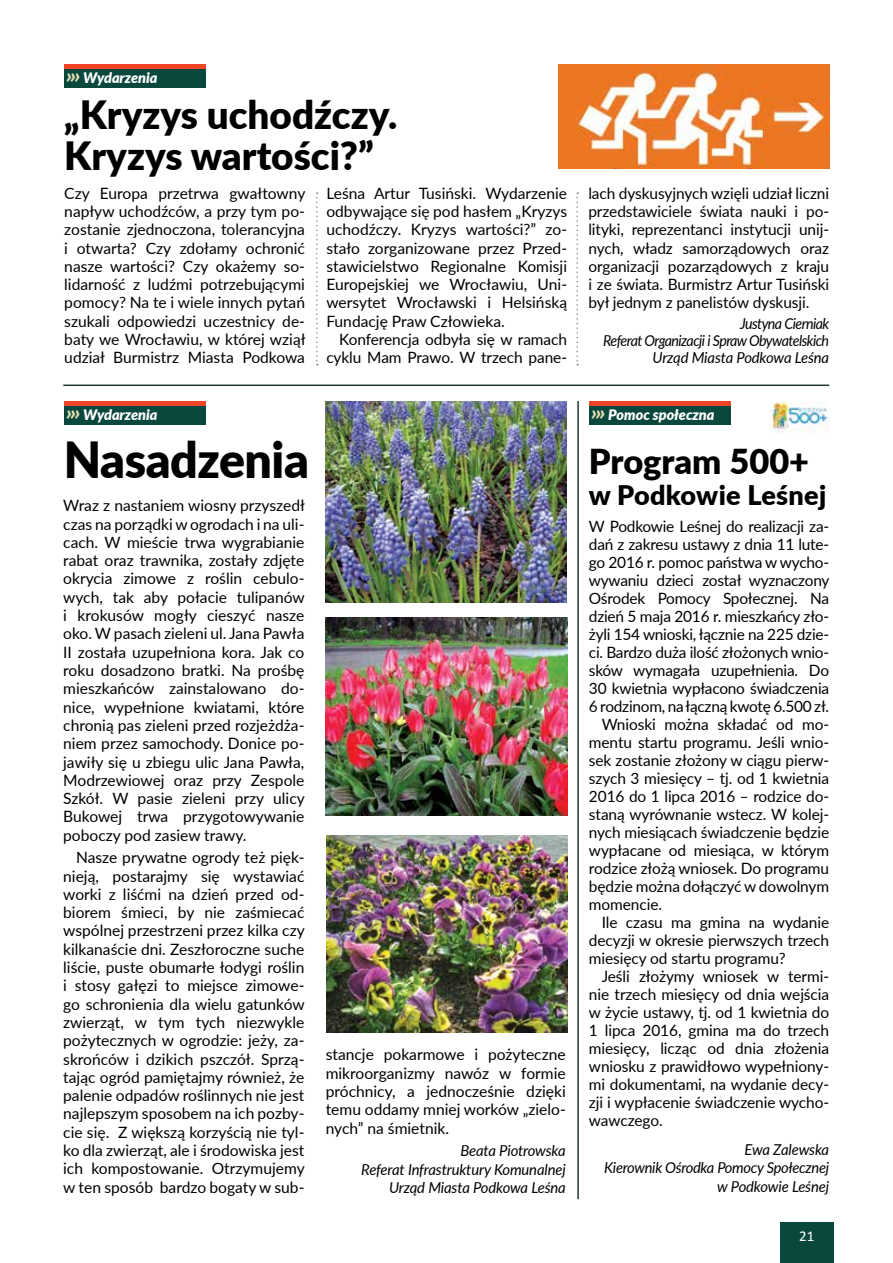
<style>
.page{position:relative;width:893px;height:1263px;background:#fff}
.page>*{position:absolute;margin:0;border:0;box-sizing:border-box;transform-origin:0 0}
.t1{font:900 49.8px "Lato";letter-spacing:-.01em;color:#000}
.t2{font:900 39px/40.5px "Lato";color:#000}
.t3{font:900 34.35px "Lato";color:#000}
.t4{font:900 27px "Lato";letter-spacing:.01em;color:#000}
.t5{font:15.6px/18.3px "Lato";letter-spacing:-.005em;color:#000;text-align:justify}
.t6{font:italic 15px/18.5px "Lato";letter-spacing:-.02em;color:#000;text-align:right}
.t7{font:italic 15px/17.1px "Lato";letter-spacing:-.04em;color:#000;text-align:right;scale:.95 1}
.t8{font:15px "Calibri";color:#fff}
.t9{font:italic 900 14.4px "Lato";color:#fff}
.s1{font-size:20.4px;color:#e2deaf}
</style>
<div class="page">
<div style="left:780px;top:1222px;width:53px;height:41px;background:#0a483e"></div>
<div style="left:64px;top:68px;width:142px;height:19px;background:#0a483e"></div>
<hr style="left:64px;top:64px;width:142px;height:4px;background:#ef4425">
<div style="left:64px;top:405px;width:142px;height:20px;background:#0a483e"></div>
<hr style="left:64px;top:401px;width:142px;height:4px;background:#ef4425">
<div style="left:589px;top:405px;width:142px;height:20px;background:#0a483e"></div>
<hr style="left:589px;top:401px;width:142px;height:4px;background:#ef4425">
<svg style="left:316px;top:192px;width:2px;height:173px"></svg>
<svg style="left:576px;top:192px;width:2px;height:173px"></svg>
<img style="left:559px;top:64px;width:270px;height:104px">
<hr style="left:63px;top:384px;width:766px;height:2px;background:#203731">
<hr style="left:577px;top:401px;width:2px;height:798px;background:#203731">
<img style="left:769px;top:401px;width:60px;height:31px">
<img style="left:326px;top:401px;width:241px;height:201px">
<img style="left:326px;top:836px;width:241px;height:196px">
<img style="left:326px;top:617px;width:241px;height:198px">
<p class="t9" style="left:66px;top:67px;width:93px"><span class="s1">›››</span> Wydarzenia</p>
<h2 class="t2" style="left:64px;top:93px;width:334px">„Kryzys uchodźczy.<br>Kryzys wartości?”</h2>
<p class="t5" style="left:64px;top:183px;width:243px">Czy Europa przetrwa gwałtowny napływ uchodźców, a przy tym po&shy;zostanie zjednoczona, tolerancyjna i otwarta? Czy zdołamy ochronić nasze wartości? Czy okażemy so&shy;lidarność z ludźmi potrzebującymi pomocy? Na te i wiele innych pytań szukali odpowiedzi uczestnicy de&shy;baty we Wrocławiu, w której wziął udział Burmistrz Miasta Podkowa</p>
<p class="t5" style="left:326px;top:183px;width:242px">Leśna Artur Tusiński. Wydarzenie odbywające się pod hasłem „Kryzys uchodźczy. Kryzys wartości?” zo&shy;stało zorganizowane przez Przed&shy;stawicielstwo Regionalne Komisji Europejskiej we Wrocławiu, Uni&shy;wersytet Wrocławski i Helsińską Fundację Praw Człowieka.</p>
<p class="t5" style="left:326px;top:330px;width:242px;text-align:right">Konferencja odbyła się w ramach cyklu Mam Prawo. W trzech pane-</p>
<p class="t5" style="left:588px;top:183px;width:242px">lach dyskusyjnych wzięli udział liczni przedstawiciele świata nauki i po&shy;lityki, reprezentanci instytucji unij&shy;nych, władz samorządowych oraz organizacji pozarządowych z kraju i ze świata. Burmistrz Artur Tusiński był jednym z panelistów dyskusji.</p>
<p class="t7" style="left:603px;top:315px;width:239px">Justyna Cierniak<br>Referat Organizacji i Spraw Obywatelskich<br>Urząd Miasta Podkowa Leśna</p>
<p class="t9" style="left:66px;top:404px;width:93px"><span class="s1">›››</span> Wydarzenia</p>
<p class="t9" style="left:592px;top:404px;width:124px"><span class="s1">›››</span> Pomoc społeczna</p>
<h1 class="t1" style="left:64px;top:422px;width:247px">Nasadzenia</h1>
<h3 class="t3" style="left:589px;top:435px;width:222px">Program 500+</h3>
<h3 class="t4" style="left:589px;top:475px;width:239px">w Podkowie Leśnej</h3>
<p class="t5" style="left:589px;top:516px;width:242px">W Podkowie Leśnej do realizacji za-</p>
<p class="t5" style="left:589px;top:534px;width:242px">dań z zakresu ustawy z dnia 11 lute-</p>
<p class="t5" style="left:589px;top:552px;width:242px">go 2016 r. pomoc państwa w wycho-</p>
<p class="t5" style="left:589px;top:570px;width:242px">wywaniu dzieci został wyznaczony</p>
<p class="t5" style="left:589px;top:588px;width:242px">Ośrodek Pomocy Społecznej. Na</p>
<p class="t5" style="left:589px;top:606px;width:242px">dzień 5 maja 2016 r. mieszkańcy zło-</p>
<p class="t5" style="left:589px;top:624px;width:242px">żyli 154 wnioski, łącznie na 225 dzie-</p>
<p class="t5" style="left:589px;top:642px;width:242px">ci. Bardzo duża ilość złożonych wnio-</p>
<p class="t5" style="left:589px;top:660px;width:242px">sków wymagała uzupełnienia. Do</p>
<p class="t5" style="left:589px;top:678px;width:242px">30 kwietnia wypłacono świadczenia</p>
<p class="t5" style="left:589px;top:696px;width:242px">6 rodzinom, na łączną kwotę 6.500 zł.</p>
<p class="t5" style="left:602px;top:714px;width:229px">Wnioski można składać od mo-</p>
<p class="t5" style="left:589px;top:732px;width:242px">mentu startu programu. Jeśli wnio-</p>
<p class="t5" style="left:589px;top:750px;width:242px">sek zostanie złożony w ciągu pierw-</p>
<p class="t5" style="left:589px;top:768px;width:242px">szych 3 miesięcy – tj. od 1 kwietnia</p>
<p class="t5" style="left:589px;top:786px;width:242px">2016 do 1 lipca 2016 – rodzice do-</p>
<p class="t5" style="left:589px;top:804px;width:242px">staną wyrównanie wstecz. W kolej-</p>
<p class="t5" style="left:589px;top:822px;width:242px">nych miesiącach świadczenie będzie</p>
<p class="t5" style="left:589px;top:840px;width:242px">wypłacane od miesiąca, w którym</p>
<p class="t5" style="left:589px;top:858px;width:242px">rodzice złożą wniosek. Do programu</p>
<p class="t5" style="left:589px;top:876px;width:242px">będzie można dołączyć w dowolnym</p>
<p class="t5" style="left:589px;top:894px;width:75px">momencie.</p>
<p class="t5" style="left:602px;top:912px;width:229px">Ile czasu ma gmina na wydanie</p>
<p class="t5" style="left:589px;top:930px;width:242px">decyzji w okresie pierwszych trzech</p>
<p class="t5" style="left:589px;top:948px;width:198px">miesięcy od startu programu?</p>
<p class="t5" style="left:602px;top:966px;width:229px">Jeśli złożymy wniosek w termi-</p>
<p class="t5" style="left:589px;top:984px;width:242px">nie trzech miesięcy od dnia wejścia</p>
<p class="t5" style="left:589px;top:1002px;width:242px">w życie ustawy, tj. od 1 kwietnia do</p>
<p class="t5" style="left:589px;top:1020px;width:242px">1 lipca 2016, gmina ma do trzech</p>
<p class="t5" style="left:589px;top:1038px;width:242px">miesięcy, licząc od dnia złożenia</p>
<p class="t5" style="left:589px;top:1056px;width:242px">wniosku z prawidłowo wypełniony-</p>
<p class="t5" style="left:589px;top:1074px;width:242px">mi dokumentami, na wydanie decy-</p>
<p class="t5" style="left:589px;top:1092px;width:242px">zji i wypłacenie świadczenie wycho-</p>
<p class="t5" style="left:589px;top:1110px;width:75px">wawczego.</p>
<p class="t6" style="left:604px;top:1140px;width:226px">Ewa Zalewska<br>Kierownik Ośrodka Pomocy Społecznej w Podkowie Leśnej</p>
<p class="t5" style="left:63px;top:496px;width:243px">Wraz z nastaniem wiosny przyszedł czas na porządki w ogrodach i na uli&shy;cach. W mieście trwa wygrabianie rabat oraz trawnika, zostały zdjęte okrycia zimowe z roślin cebulo&shy;wych, tak aby połacie tulipanów i krokusów mogły cieszyć nasze oko. W pasach zieleni ul. Jana Pawła II została uzupełniona kora. Jak co roku dosadzono bratki. Na prośbę mieszkańców zainstalowano do&shy;nice, wypełnione kwiatami, które chronią pas zieleni przed rozjeżdża&shy;niem przez samochody. Donice po&shy;jawiły się u zbiegu ulic Jana Pawła, Modrzewiowej oraz przy Zespole Szkół. W pasie zieleni przy ulicy Bukowej trwa przygotowywanie poboczy pod zasiew trawy.</p>
<p class="t5" style="left:63px;top:848px;width:243px;text-indent:13px">Nasze prywatne ogrody też pięk&shy;nieją, postarajmy się wystawiać worki z liśćmi na dzień przed od&shy;biorem śmieci, by nie zaśmiecać wspólnej przestrzeni przez kilka czy kilkanaście dni. Zeszłoroczne suche liście, puste obumarłe łodygi roślin i stosy gałęzi to miejsce zimowe&shy;go schronienia dla wielu gatunków zwierząt, w tym tych niezwykle pożytecznych w ogrodzie: jeży, za&shy;skrońców i dzikich pszczół. Sprzą&shy;tając ogród pamiętajmy również, że palenie odpadów roślinnych nie jest najlepszym sposobem na ich pozby&shy;cie się. Z większą korzyścią nie tyl&shy;ko dla zwierząt, ale i środowiska jest ich kompostowanie. Otrzymujemy w ten sposób bardzo bogaty w sub-</p>
<p class="t5" style="left:326px;top:1045px;width:242px">stancje pokarmowe i pożyteczne mikroorganizmy nawóz w formie próchnicy, a jednocześnie dzięki temu oddamy mniej worków „zielo&shy;nych” na śmietnik.</p>
<p class="t6" style="left:361px;top:1141px;width:206px">Beata Piotrowska<br>Referat Infrastruktury Komunalnej<br>Urząd Miasta Podkowa Leśna</p>
<p class="t8" style="left:799px;top:1227px;width:17px">21</p>
</div>
